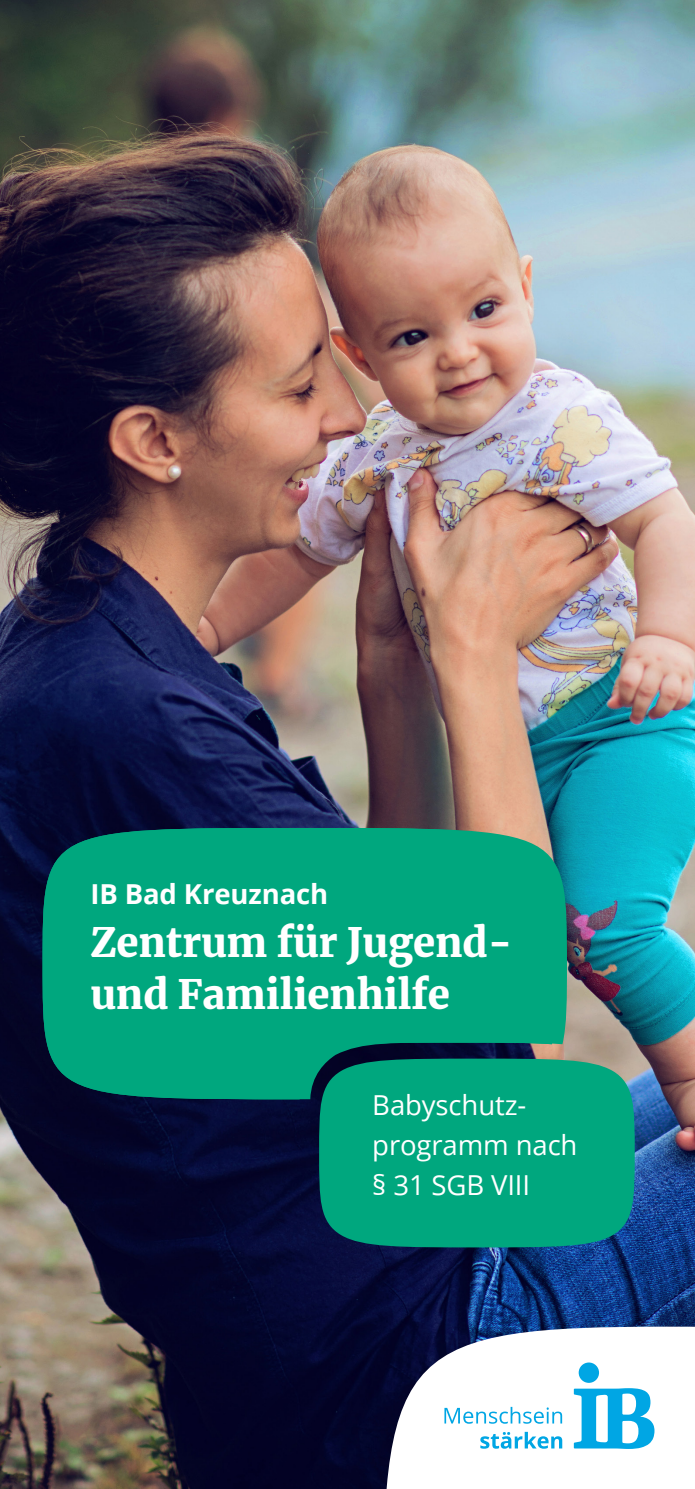
<style>
.page{position:relative;width:695px;height:1489px;background:#fff}
.page>*{position:absolute;margin:0;border:0;box-sizing:border-box;transform-origin:0 0}
.t1{font:700 40px/52.5px "Open Sans";letter-spacing:-.005em;color:#fff}
.t2{font:900 40px/52.5px "Merriweather";letter-spacing:-.005em;color:#fff}
.t3{font:700 27.5px "Open Sans";letter-spacing:-.005em;color:#fff}
.t4{font:27.5px/40px "Open Sans";letter-spacing:-.005em;color:#fff}
.s1{font-weight:700}
</style>
<div class="page">
<img style="left:0;top:0;width:694px;height:1488px">
<div style="left:319px;top:1058px;width:315px;height:189px;background:#00a77e"></div>
<div style="left:53px;top:828px;width:514px;height:271px;background:#00a77e"></div>
<svg style="left:383px;top:1326px;width:311px;height:162px"></svg>
<svg style="left:573px;top:1362px;width:81px;height:86px"></svg>
<svg style="left:444px;top:1406px;width:118px;height:42px"></svg>
<h3 class="t3" style="left:90px;top:875px;width:239px">IB Bad Kreuznach</h3>
<h3 class="t2" style="left:90px;top:914px;width:424px">Zentrum für Jugend&shy;und Familienhilfe</h3>
<h3 class="t3" style="left:78px;top:875px;width:239px">IB Bad Kreuznach</h3>
<h3 class="t1" style="left:78px;top:915px;width:403px">Zentrum für Jugend&shy;und Familienhilfe</h3>
<h4 class="t3" style="left:390px;top:1085px;width:134px">egleiteter</h4>
<h4 class="t3" style="left:372px;top:1125px;width:188px">Um ang nach</h4>
<h4 class="t3" style="left:392px;top:1165px;width:33px">18</h4>
<h4 class="t4" style="left:372px;top:1084px;width:207px">Babyschutz&shy;programm nach</h4>
<h4 class="t4" style="left:372px;top:1164px;width:165px">§ 31 SGB VIII<span class="s1">I</span></h4>
</div>
